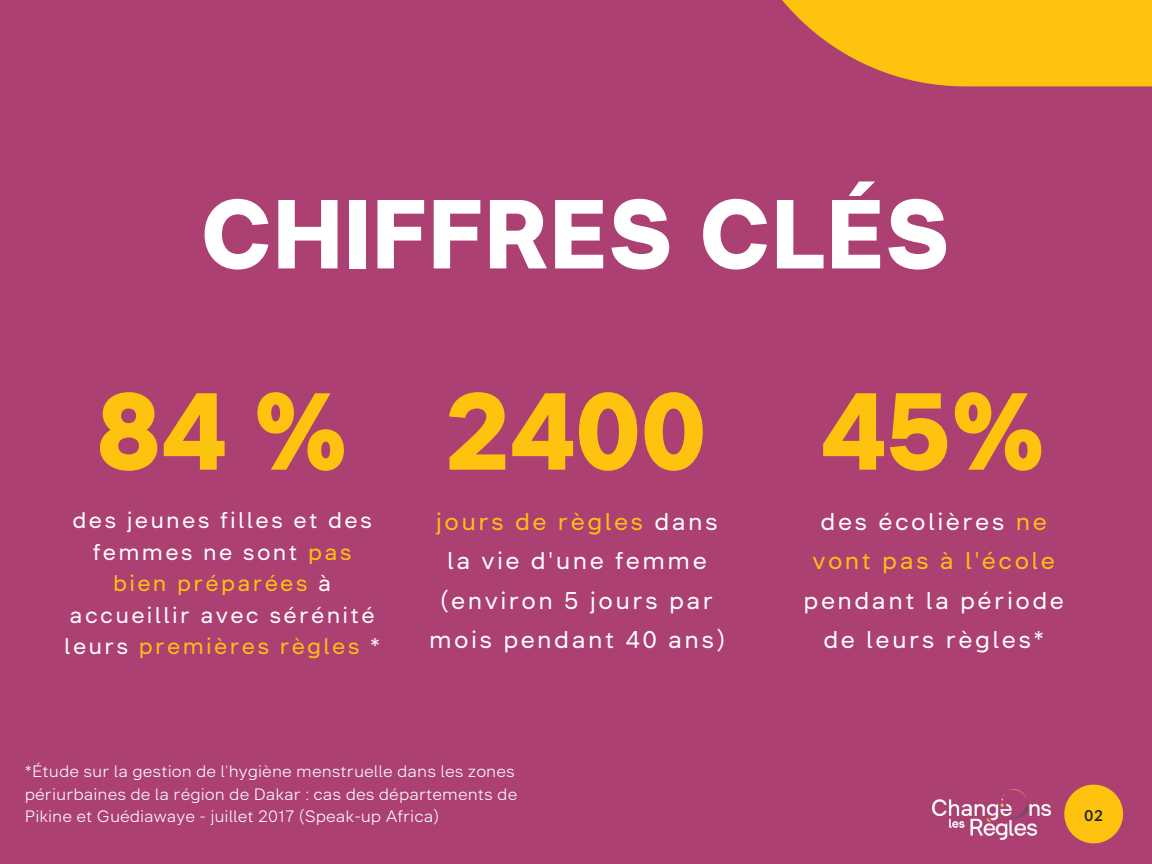
<style>
.page{position:relative;width:1152px;height:864px;background:#ac4072}
.page>*{position:absolute;margin:0;border:0;box-sizing:border-box;transform-origin:0 0}
.t1{font:800 109.2px "Inerta";color:#fec30f}
.t2{font:800 97.8px "Inerta";color:#fff}
.t3{font:24.15px/39.3px "Inerta";letter-spacing:.1em;color:#fff;text-align:center}
.t4{font:24.15px/39.3px "Inerta";letter-spacing:.1em;color:#fcc014;text-align:center}
.t5{font:22.65px/31.5px "Inerta";letter-spacing:.1em;color:#fff;text-align:center}
.t6{font:300 16.5px/22.5px "Inerta";color:#fff}
.t7{font:700 15.15px "Lato";color:#222}
.s1{color:#fec30f}
.s2{color:#fcc014}
.s3{color:#fff}
</style>
<div class="page">
<svg style="left:782px;top:0;width:370px;height:86px;background:#f1af1d"></svg>
<svg style="left:1064px;top:785px;width:59px;height:58px"></svg>
<img style="left:933px;top:790px;width:118px;height:49px">
<h2 class="t2" style="left:200px;top:185px;width:752px">CHIFFRES CLÉS</h2>
<h1 class="t1" style="left:96px;top:377px;width:253px">84 %</h1>
<h3 class="t5" style="left:64px;top:505px;width:317px">des jeunes filles et des femmes ne sont <span class="s1">pas bien préparées</span> à accueillir avec sérénité leurs <span class="s2">premières règles</span> *</h3>
<h1 class="t1" style="left:444px;top:377px;width:264px">2400</h1>
<h3 class="t3" style="left:429px;top:502px;width:297px"><span class="s2">jours de règles</span> dans la vie d'une femme (environ 5 jours par mois pendant 40 ans)</h3>
<p class="t6" style="left:25px;top:760px;width:494px">*Étude sur la gestion de l’hygiène menstruelle dans les zones périurbaines de la région de Dakar : cas des départements de<br>Pikine et Guédiawaye - juillet 2017 (Speak-up Africa)</p>
<h1 class="t1" style="left:821px;top:377px;width:225px">45%</h1>
<h3 class="t4" style="left:812px;top:502px;width:244px"><span class="s3">des écolières</span> ne vont pas à l'école</h3>
<h3 class="t3" style="left:804px;top:581px;width:262px">pendant la période de leurs règles*</h3>
<p class="t7" style="left:1084px;top:806px;width:20px">02</p>
</div>
